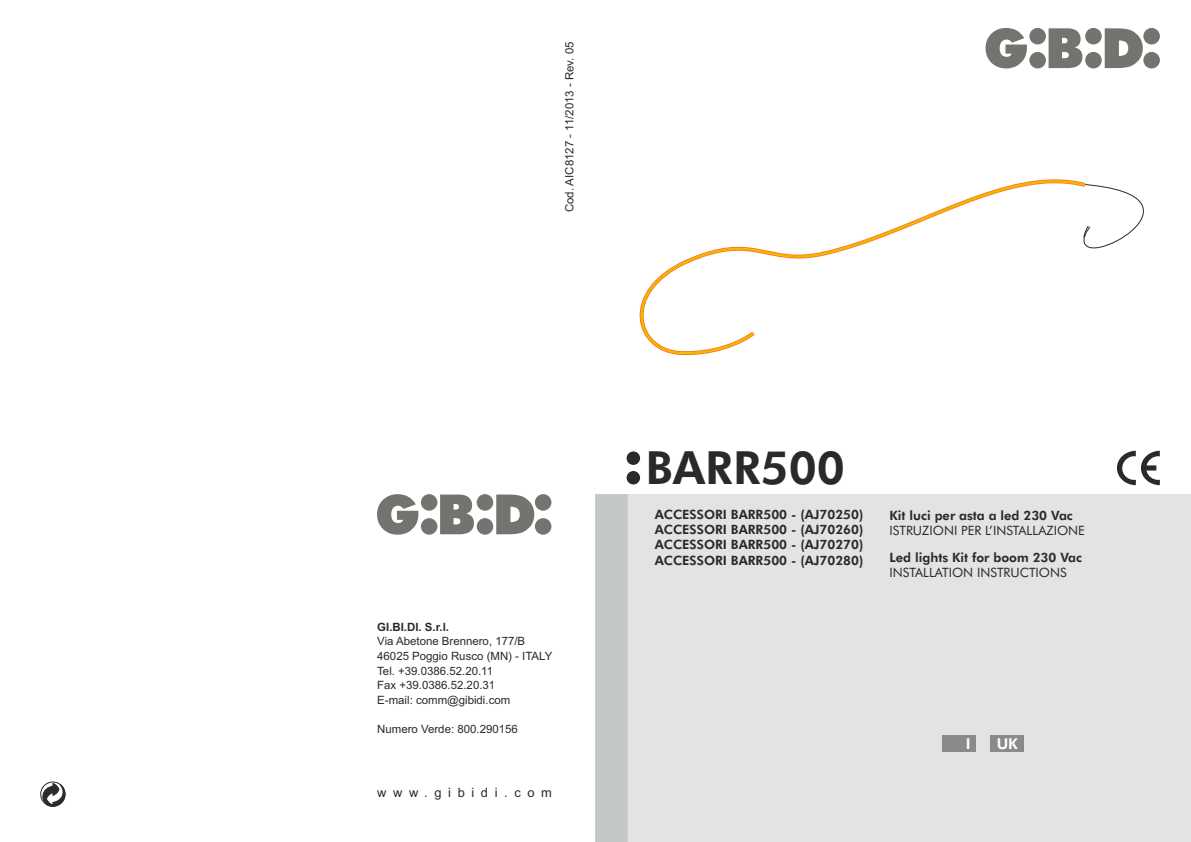
<style>
.page{position:relative;width:1191px;height:842px;background:#fff}
.page>*{position:absolute;margin:0;border:0;box-sizing:border-box;transform-origin:0 0}
.t1{font:800 45.8px "Futura BT";color:#2b2929}
.t2{font:800 15px "Futura BT";color:#fff}
.t3{font:800 12.9px/15.4px "Futura BT";color:#2b2929;text-align:justify}
.t4{font:12.9px "Futura BT";color:#2b2929}
.t5{font:12.9px "Arial";letter-spacing:.515em;color:#2b2929}
.t6{font:11.4px/14.7px "Arial";color:#2b2929}
.t7{font:700 11.4px "Arial";color:#2b2929}
</style>
<div class="page">
<div style="left:595px;top:494px;width:596px;height:348px;background:#e3e3e3"></div>
<svg style="left:626px;top:451px;width:14px;height:33px"></svg>
<svg style="left:985px;top:28px;width:174px;height:40px"></svg>
<svg style="left:1116px;top:451px;width:43px;height:34px"></svg>
<div style="left:595px;top:494px;width:32px;height:348px;background:#c4c7c7"></div>
<svg style="left:377px;top:494px;width:174px;height:41px"></svg>
<svg style="left:40px;top:782px;width:25px;height:24px"></svg>
<svg style="left:42px;top:782px;width:24px;height:24px"></svg>
<svg style="left:639px;top:179px;width:446px;height:175px"></svg>
<svg style="left:1073px;top:183px;width:71px;height:96px"></svg>
<div style="left:943px;top:735px;width:33px;height:17px;background:#8a8a8a"></div>
<div style="left:990px;top:735px;width:33px;height:17px;background:#8a8a8a"></div>
<p class="t6" style="left:563px;top:212px;width:172px;rotate:-90deg">Cod. AIC8127 - 11/2013 - Rev. 05</p>
<p class="t7" style="left:377px;top:622px;width:73px">GI.BI.DI. S.r.l.</p>
<p class="t6" style="left:377px;top:650px;width:177px">46025 Poggio Rusco (MN) - ITALY<br>Tel. +39.0386.52.20.11<br>Fax +39.0386.52.20.31<br>E-mail: comm@gibidi.com</p>
<p class="t6" style="left:377px;top:723px;width:142px">Numero Verde: 800.290156</p>
<p class="t6" style="left:377px;top:635px;width:149px">Via Abetone Brennero, 177/B</p>
<p class="t5" style="left:377px;top:788px;width:176px">www.gibidi.com</p>
<h1 class="t1" style="left:645px;top:449px;width:201px">BARR500</h1>
<p class="t3" style="left:655px;top:507px;width:210px">ACCESSORI BARR500 - (AJ70250)<br>ACCESSORI BARR500 - (AJ70260)<br>ACCESSORI BARR500 - (AJ70270)<br>ACCESSORI BARR500 - (AJ70280)</p>
<p class="t3" style="left:889px;top:509px;width:185px">Kit luci per asta a led 230 Vac</p>
<p class="t4" style="left:889px;top:525px;width:197px">ISTRUZIONI PER L’INSTALLAZIONE</p>
<p class="t3" style="left:889px;top:551px;width:194px">Led lights Kit for boom 230 Vac</p>
<p class="t4" style="left:889px;top:567px;width:179px">INSTALLATION INSTRUCTIONS</p>
<h2 class="t2" style="left:966px;top:737px;width:6px">I</h2>
<h2 class="t2" style="left:996px;top:737px;width:23px">UK</h2>
</div>
